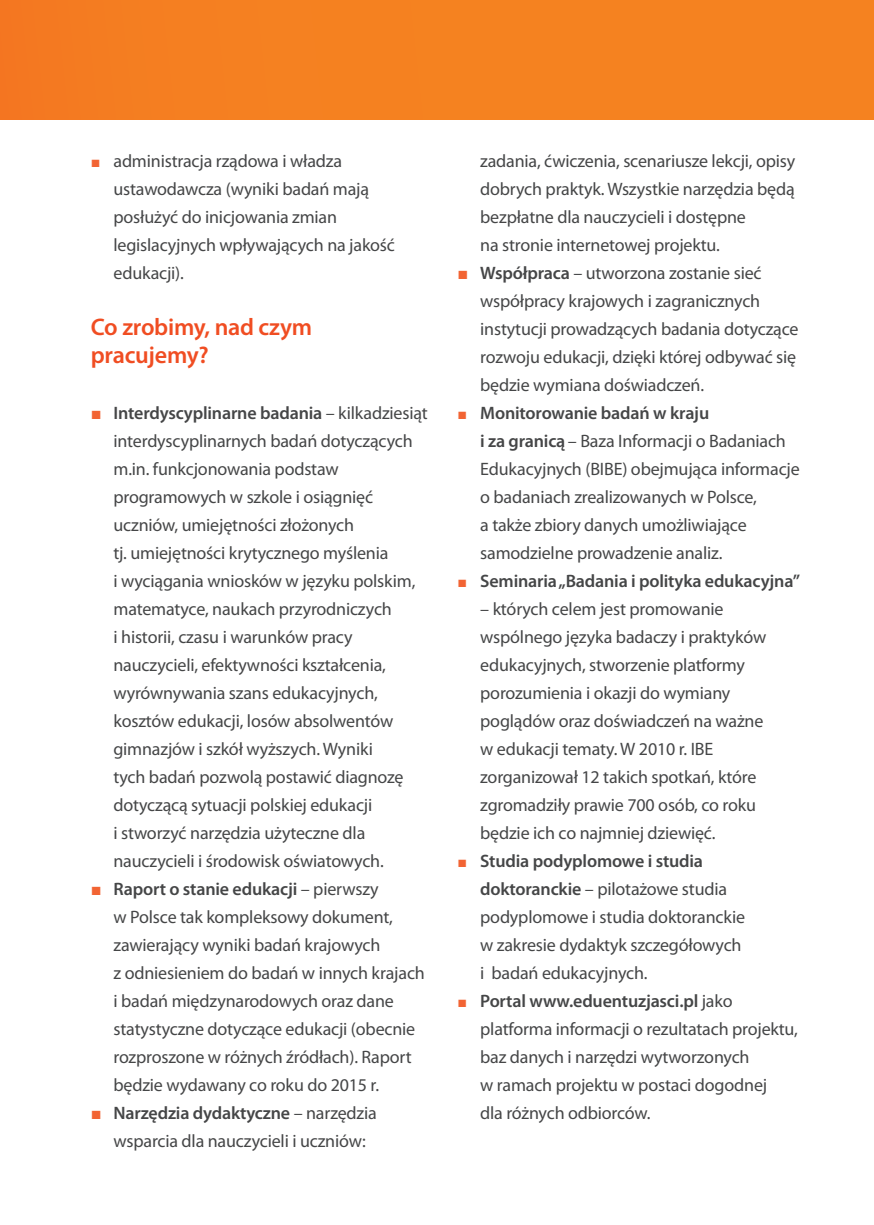
<style>
.page{position:relative;width:874px;height:1225px;background:#fff}
.page>*{position:absolute;margin:0;border:0;box-sizing:border-box;transform-origin:0 0}
.podtytuł{font:600 24px/28px "Myriad Pro";letter-spacing:-.01em;color:#f04d22}
.bullety1{font:18px/28px "Myriad Pro";letter-spacing:-.01em;color:#454647}
.text_punktory{font:18px/28px "Myriad Pro";letter-spacing:-.01em;color:#454647}
.text_punktory-2{font:600 18px "Myriad Pro";letter-spacing:-.01em;color:#454647}
.s1{font-family:"Times New Roman";font-size:16px;color:#f26433}
.s2{font-family:"Times New Roman";color:#f26433}
.s3{font-weight:600}
.s4{font-family:"Times New Roman";font-weight:400;font-size:16px;color:#f26433}
</style>
<div class="page">
<div style="left:0;top:0;width:17px;height:119px;background:#f47621"></div>
<div style="left:17px;top:0;width:856px;height:119px;background:#f58220"></div>
<p class="text_punktory" style="left:113px;top:146px;width:283px;text-indent:-23px"><span class="s1">■</span> administracja rządowa i władza ustawodawcza (wyniki badań mają posłużyć do inicjowania zmian legislacyjnych wpływających na jakość edukacji).</p>
<p class="podtytuł" style="left:91px;top:312px;width:223px">Co zrobimy, nad czym pracujemy?</p>
<p class="bullety1" style="left:113px;top:398px;width:315px;text-indent:-23px"><span class="s2">■</span> <span class="s3">Interdyscyplinarne badania</span> – kilkadziesiąt interdyscyplinarnych badań dotyczących m.in. funkcjonowania podstaw programowych w szkole i osiągnięć uczniów, umiejętności złożonych<br>tj. umiejętności krytycznego myślenia<br>i wyciągania wniosków w języku polskim, matematyce, naukach przyrodniczych<br>i historii, czasu i warunków pracy nauczycieli, efektywności kształcenia, wyrównywania szans edukacyjnych, kosztów edukacji, losów absolwentów gimnazjów i szkół wyższych. Wyniki<br>tych badań pozwolą postawić diagnozę dotyczącą sytuacji polskiej edukacji<br>i stworzyć narzędzia użyteczne dla nauczycieli i środowisk oświatowych.</p>
<p class="bullety1" style="left:113px;top:874px;width:313px;text-indent:-23px"><span class="s2">■</span> <span class="s3">Raport o stanie edukacji</span> – pierwszy<br>w Polsce tak kompleksowy dokument, zawierający wyniki badań krajowych<br>z odniesieniem do badań w innych krajach i badań międzynarodowych oraz dane statystyczne dotyczące edukacji (obecnie rozproszone w różnych źródłach). Raport będzie wydawany co roku do 2015 r.</p>
<p class="bullety1" style="left:113px;top:1098px;width:265px;text-indent:-23px"><span class="s2">■</span> <span class="s3">Narzędzia dydaktyczne</span> – narzędzia wsparcia dla nauczycieli i uczniów:</p>
<p class="bullety1" style="left:480px;top:146px;width:316px">zadania, ćwiczenia, scenariusze lekcji, opisy dobrych praktyk. Wszystkie narzędzia będą bezpłatne dla nauczycieli i dostępne<br>na stronie internetowej projektu.</p>
<p class="bullety1" style="left:480px;top:258px;width:320px;text-indent:-23px"><span class="s2">■</span> <span class="s3">Współpraca</span> – utworzona zostanie sieć współpracy krajowych i zagranicznych instytucji prowadzących badania dotyczące rozwoju edukacji, dzięki której odbywać się będzie wymiana doświadczeń.</p>
<p class="text_punktory" style="left:480px;top:398px;width:321px;text-indent:-23px"><span class="s1">■</span> <span class="s3">Monitorowanie badań w kraju<br>i za granicą</span> – Baza Informacji o Badaniach Edukacyjnych (BIBE) obejmująca informacje o badaniach zrealizowanych w Polsce,<br>a także zbiory danych umożliwiające samodzielne prowadzenie analiz.</p>
<p class="text_punktory-2" style="left:457px;top:569px;width:344px"><span class="s4">■</span> Seminaria „Badania i polityka edukacyjna”</p>
<p class="text_punktory" style="left:480px;top:594px;width:287px">– których celem jest promowanie wspólnego języka badaczy i praktyków edukacyjnych, stworzenie platformy porozumienia i okazji do wymiany poglądów oraz doświadczeń na ważne w edukacji tematy. W 2010 r. IBE zorganizował 12 takich spotkań, które zgromadziły prawie 700 osób, co roku będzie ich co najmniej dziewięć.</p>
<p class="text_punktory" style="left:480px;top:846px;width:266px;text-indent:-23px"><span class="s1">■</span> <span class="s3">Studia podyplomowe i studia doktoranckie</span> – pilotażowe studia podyplomowe i studia doktoranckie w zakresie dydaktyk szczegółowych i badań edukacyjnych.</p>
<p class="text_punktory" style="left:480px;top:986px;width:319px;text-indent:-23px"><span class="s1">■</span> <span class="s3">Portal www.eduentuzjasci.pl</span> jako platforma informacji o rezultatach projektu, baz danych i narzędzi wytworzonych<br>w ramach projektu w postaci dogodnej<br>dla różnych odbiorców.</p>
</div>
